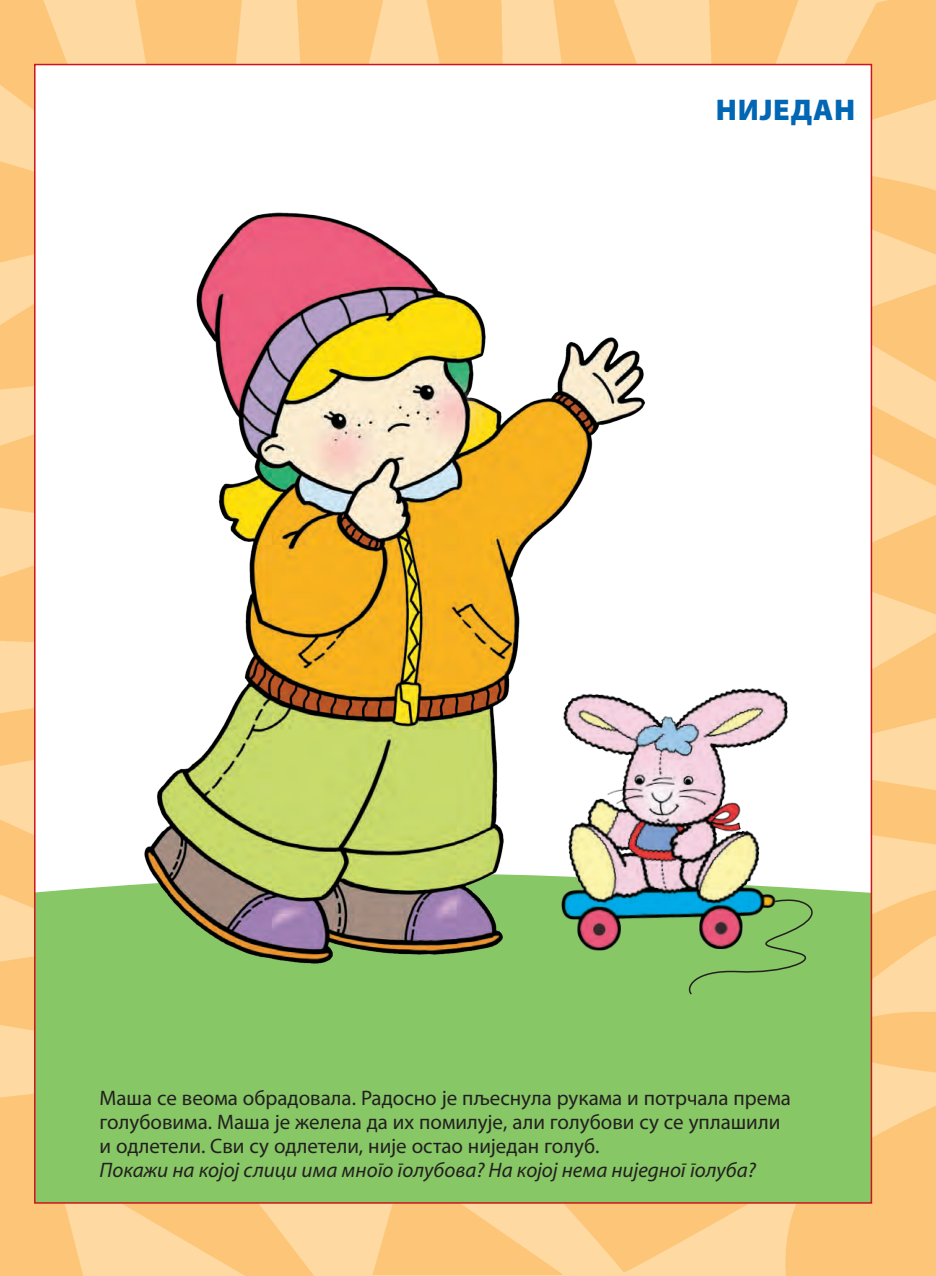
<style>
.page{position:relative;width:936px;height:1276px;background:#fff}
.page>*{position:absolute;margin:0;border:0;box-sizing:border-box;transform-origin:0 0}
.Zanyatie{font:900 30px "Myriad Pro";letter-spacing:.025em;color:#0166b3}
.Текст{font:21px/24px "Myriad Pro";color:#231f20}
.Текст-2{font:italic 21px "Myriad Pro";color:#231f20}
</style>
<div class="page">
<img style="left:0;top:0;width:935px;height:1275px">
<div style="left:35px;top:65px;width:836px;height:1138px;background:#fff"></div>
<div style="left:37px;top:888px;width:832px;height:312px;background:#87c765"></div>
<img style="left:88px;top:212px;width:572px;height:770px">
<img style="left:543px;top:670px;width:258px;height:307px">
<svg style="left:685px;top:897px;width:136px;height:99px"></svg>
<p class="Zanyatie" style="left:715px;top:89px;width:141px">НИЈЕДАН</p>
<p class="Текст" style="left:99px;top:1085px;width:692px">Маша се веома обрадовала. Радосно је пљеснула рукама и потрчала према голубовима. Маша је желела да их помилује, али голубови су се уплашили и одлетели. Сви су одлетели, није остао ниједан голуб.</p>
<p class="Текст-2" style="left:99px;top:1157px;width:657px">Покажи на којој слици има много голубова? На којој нема ниједног голуба?</p>
</div>
